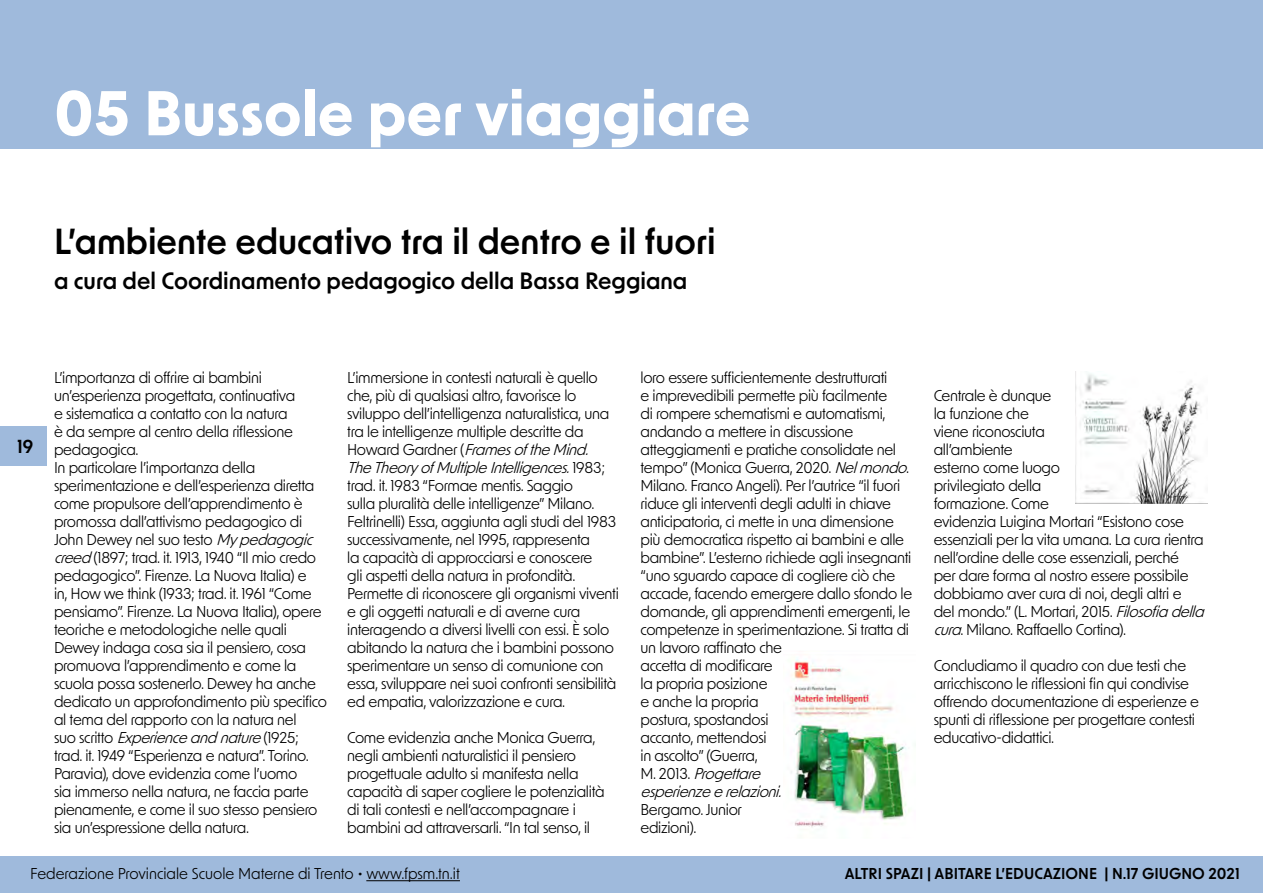
<style>
.page{position:relative;width:1263px;height:893px;background:#fff}
.page>*{position:absolute;margin:0;border:0;box-sizing:border-box;transform-origin:0 0}
.t1{font:700 60px "New Order";color:#fff}
.t2{font:600 34.5px "New Order";color:#000}
.t3{font:600 22.5px "New Order";color:#000}
.t4{font:600 18px "New Order";color:#000}
.t5{font:15px/18px "New Order";letter-spacing:-.02em;color:#000}
.t6{font:15px "New Order";color:#000}
.t7{font:600 15px "New Order";color:#000}
.s1{font-style:italic}
</style>
<div class="page">
<div style="left:0;top:856px;width:1263px;height:37px;background:#9fbadc"></div>
<div style="left:0;top:427px;width:46px;height:39px;background:#9fbadc"></div>
<hr style="left:366px;top:880px;width:94px;height:1px;background:#000">
<div style="left:0;top:0;width:1263px;height:148px;background:#9fbadc"></div>
<img style="left:791px;top:659px;width:119px;height:168px">
<img style="left:1076px;top:374px;width:125px;height:129px">
<h1 class="t1" style="left:54px;top:74px;width:698px">05 Bussole per viaggiare</h1>
<h2 class="t2" style="left:54px;top:219px;width:663px">L’ambiente educativo tra il dentro e il fuori</h2>
<h3 class="t3" style="left:54px;top:266px;width:635px">a cura del Coordinamento pedagogico della Bassa Reggiana</h3>
<p class="t4" style="left:17px;top:435px;width:18px">19</p>
<p class="t5" style="left:54px;top:368px;width:275px">L’importanza di offrire ai bambini un’esperienza progettata, continuativa<br>e sistematica a contatto con la natura<br>è da sempre al centro della riflessione pedagogica.<br>In particolare l’importanza della sperimentazione e dell’esperienza diretta come propulsore dell’apprendimento è promossa dall’attivismo pedagogico di John Dewey nel suo testo <span class="s1">My pedagogic creed</span>(1897; trad. it. 1913, 1940 “Il mio credo pedagogico”. Firenze. La Nuova Italia) e<br>in, How we think (1933; trad. it. 1961 “Come pensiamo”. Firenze. La Nuova Italia), opere teoriche e metodologiche nelle quali Dewey indaga cosa sia il pensiero, cosa promuova l’apprendimento e come la scuola possa sostenerlo. Dewey ha anche dedicato un approfondimento più specifico al tema del rapporto con la natura nel<br>s u o s c r i t t o <span class="s1">Experienceandnature</span>( 1 9 2 5 ; trad. it. 1949 “Esperienza e natura”. Torino.<br>Paravia), dove evidenzia come l’uomo<br>sia immerso nella natura, ne faccia parte pienamente, e come il suo stesso pensiero sia un’espressione della natura.</p>
<p class="t5" style="left:347px;top:368px;width:273px">L’immersione in contesti naturali è quello che, più di qualsiasi altro, favorisce lo sviluppo dell’intelligenza naturalistica, una tra le intelligenze multiple descritte da<br>H o w a rd G a rd n e r ( <span class="s1">FramesoftheMind.<br>TheTheory ofMultipleIntelligences.</span>1 9 8 3 ; trad. it. 1983 “Formae mentis. Saggio<br>sulla pluralità delle intelligenze” Milano.<br>Feltrinelli) Essa, aggiunta agli studi del 1983 successivamente, nel 1995, rappresenta<br>la capacità di approcciarsi e conoscere<br>gli aspetti della natura in profondità.<br>Permette di riconoscere gli organismi viventi e gli oggetti naturali e di averne cura interagendo a diversi livelli con essi. È solo abitando la natura che i bambini possono sperimentare un senso di comunione con essa, sviluppare nei suoi confronti sensibilità ed empatia, valorizzazione e cura.</p>
<p class="t5" style="left:347px;top:728px;width:259px">Come evidenzia anche Monica Guerra, negli ambienti naturalistici il pensiero progettuale adulto si manifesta nella capacità di saper cogliere le potenzialità di tali contesti e nell’accompagnare i bambini ad attraversarli. “In tal senso, il</p>
<p class="t5" style="left:640px;top:368px;width:273px">loro essere sufficientemente destrutturati<br>e imprevedibili permette più facilmente<br>di rompere schematismi e automatismi, andando a mettere in discussione atteggiamenti e pratiche consolidate nel tempo” (Monica Guerra, 2020. <span class="s1">Nelmondo</span>.<br>Milano. Franco Angeli). Per l’autrice “il fuori riduce gli interventi degli adulti in chiave anticipatoria, ci mette in una dimensione più democratica rispetto ai bambini e alle bambine”. L’esterno richiede agli insegnanti “uno sguardo capace di cogliere ciò che accade, facendo emergere dallo sfondo le domande, gli apprendimenti emergenti, le competenze in sperimentazione. Si tratta di un lavoro raffinato che<br>accetta di modificare<br>la propria posizione<br>e anche la propria<br>postura, spostandosi<br>accanto, mettendosi<br>in ascolto” (Guerra,<br>M . 2 0 1 3 . <span class="s1">Progettare esperienzeerelazioni.</span></p>
<p class="t5" style="left:640px;top:800px;width:103px">Bergamo. Junior edizioni).</p>
<p class="t5" style="left:934px;top:386px;width:276px">Centrale è dunque<br>la funzione che<br>viene riconosciuta<br>all’ambiente<br>esterno come luogo<br>privilegiato della<br>formazione. Come<br>evidenzia Luigina Mortari “Esistono cose essenziali per la vita umana. La cura rientra nell’ordine delle cose essenziali, perché<br>per dare forma al nostro essere possibile dobbiamo aver cura di noi, degli altri e<br>del mondo.” (L. Mortari, 2015. <span class="s1">Filosofiadella cura</span>. Milano. Raffaello Cortina).</p>
<p class="t5" style="left:934px;top:656px;width:267px">Concludiamo il quadro con due testi che arricchiscono le riflessioni fin qui condivise offrendo documentazione di esperienze e spunti di riflessione per progettare contesti educativo-didattici.</p>
<p class="t6" style="left:30px;top:864px;width:431px">Federazione Provinciale Scuole Materne di Trento • www.fpsm.tn.it</p>
<p class="t7" style="left:845px;top:864px;width:396px">ALTRI SPAZI | ABITARE L’EDUCAZIONE | N.17 GIUGNO 2021</p>
</div>
